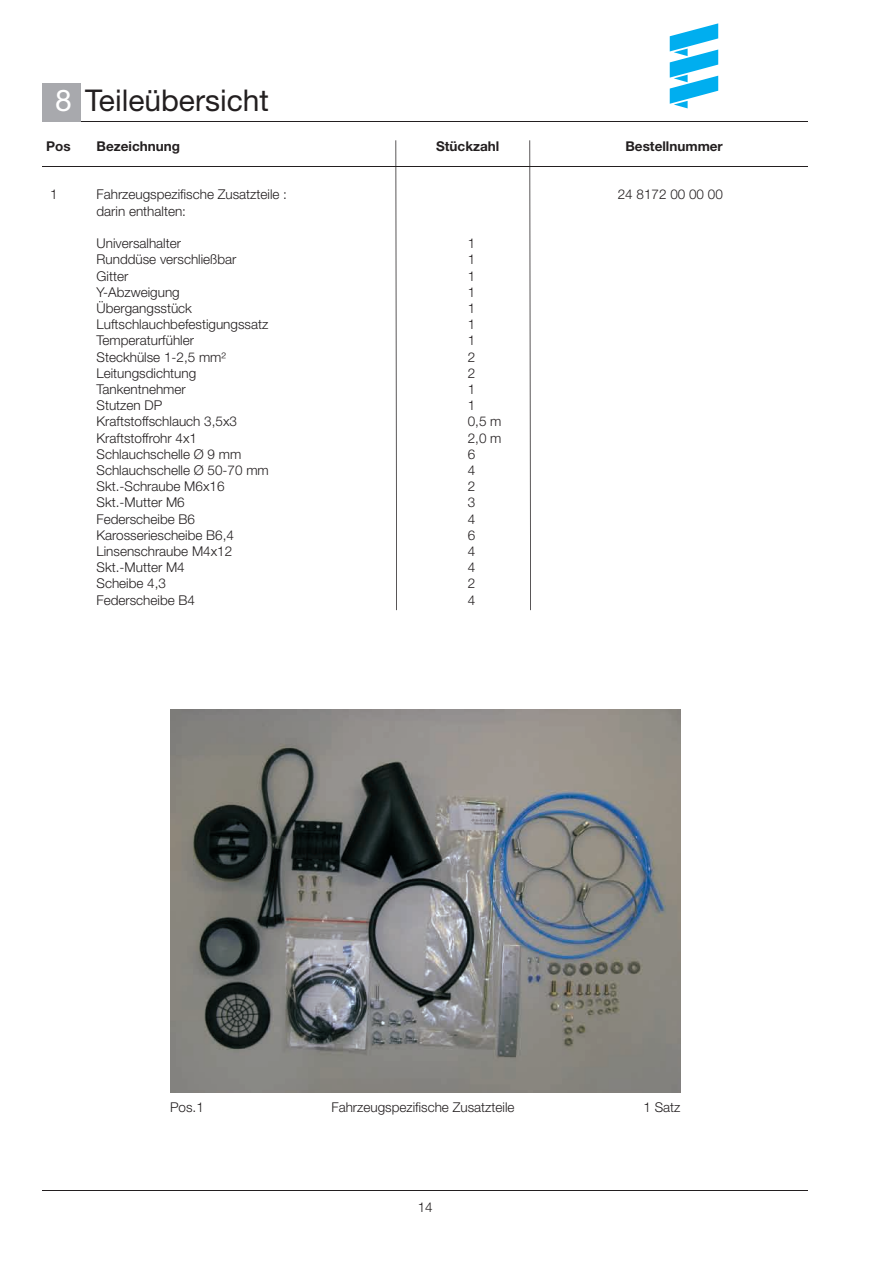
<style>
.page{position:relative;width:893px;height:1263px;background:#fff}
.page>*{position:absolute;margin:0;border:0;box-sizing:border-box;transform-origin:0 0}
.t1{font:30px "Helvetica Neue LT";color:#231f20}
.t2{font:300 13.5px "Helvetica Neue LT";color:#231f20}
.t3{font:700 13.5px "Helvetica Neue LT";color:#231f20}
.s1{color:#fff}
</style>
<div class="page">
<hr style="left:43px;top:121px;width:765px;height:1px;background:#231f20">
<hr style="left:43px;top:1190px;width:765px;height:1px;background:#231f20">
<div style="left:43px;top:83px;width:38px;height:38px;background:#a8a9ad"></div>
<svg style="left:670px;top:23px;width:48px;height:85px"></svg>
<hr style="left:43px;top:166px;width:765px;height:1px;background:#231f20">
<svg style="left:395px;top:140px;width:2px;height:470px"></svg>
<svg style="left:529px;top:140px;width:2px;height:470px"></svg>
<img style="left:170px;top:710px;width:510px;height:382px">
<h1 class="t1" style="left:55px;top:82px;width:215px"><span class="s1">8</span> Teileübersicht</h1>
<p class="t3" style="left:46px;top:138px;width:26px">Pos</p>
<p class="t3" style="left:97px;top:138px;width:85px">Bezeichnung</p>
<p class="t3" style="left:436px;top:138px;width:65px">Stückzahl</p>
<p class="t3" style="left:625px;top:138px;width:99px">Bestellnummer</p>
<p class="t2" style="left:50px;top:186px;width:9px">1</p>
<p class="t2" style="left:97px;top:186px;width:192px">Fahrzeugspezifische Zusatzteile :</p>
<p class="t2" style="left:618px;top:186px;width:107px">24 8172 00 00 00</p>
<p class="t2" style="left:97px;top:203px;width:91px">darin enthalten:</p>
<p class="t2" style="left:97px;top:235px;width:86px">Universalhalter</p>
<p class="t2" style="left:468px;top:235px;width:9px">1</p>
<p class="t2" style="left:97px;top:251px;width:142px">Runddüse verschließbar</p>
<p class="t2" style="left:468px;top:251px;width:9px">1</p>
<p class="t2" style="left:97px;top:267px;width:33px">Gitter</p>
<p class="t2" style="left:468px;top:267px;width:9px">1</p>
<p class="t2" style="left:97px;top:284px;width:85px">Y-Abzweigung</p>
<p class="t2" style="left:468px;top:284px;width:9px">1</p>
<p class="t2" style="left:97px;top:300px;width:97px">Übergangsstück</p>
<p class="t2" style="left:468px;top:300px;width:9px">1</p>
<p class="t2" style="left:97px;top:316px;width:173px">Luftschlauchbefestigungssatz</p>
<p class="t2" style="left:468px;top:316px;width:9px">1</p>
<p class="t2" style="left:97px;top:332px;width:99px">Temperaturfühler</p>
<p class="t2" style="left:468px;top:332px;width:9px">1</p>
<p class="t2" style="left:97px;top:348px;width:131px">Steckhülse 1-2,5 mm²</p>
<p class="t2" style="left:468px;top:348px;width:9px">2</p>
<p class="t2" style="left:97px;top:365px;width:101px">Leitungsdichtung</p>
<p class="t2" style="left:468px;top:365px;width:9px">2</p>
<p class="t2" style="left:97px;top:381px;width:91px">Tankentnehmer</p>
<p class="t2" style="left:468px;top:381px;width:9px">1</p>
<p class="t2" style="left:97px;top:397px;width:67px">Stutzen DP</p>
<p class="t2" style="left:468px;top:397px;width:9px">1</p>
<p class="t2" style="left:97px;top:413px;width:142px">Kraftstoffschlauch 3,5x3</p>
<p class="t2" style="left:468px;top:413px;width:35px">0,5 m</p>
<p class="t2" style="left:97px;top:429px;width:102px">Kraftstoffrohr 4x1</p>
<p class="t2" style="left:468px;top:429px;width:35px">2,0 m</p>
<p class="t2" style="left:97px;top:446px;width:146px">Schlauchschelle Ø 9 mm</p>
<p class="t2" style="left:468px;top:446px;width:9px">6</p>
<p class="t2" style="left:97px;top:462px;width:174px">Schlauchschelle Ø 50-70 mm</p>
<p class="t2" style="left:468px;top:462px;width:9px">4</p>
<p class="t2" style="left:97px;top:478px;width:130px">Skt.-Schraube M6x16</p>
<p class="t2" style="left:468px;top:478px;width:9px">2</p>
<p class="t2" style="left:97px;top:494px;width:90px">Skt.-Mutter M6</p>
<p class="t2" style="left:468px;top:494px;width:9px">3</p>
<p class="t2" style="left:97px;top:510px;width:100px">Federscheibe B6</p>
<p class="t2" style="left:468px;top:510px;width:9px">4</p>
<p class="t2" style="left:97px;top:527px;width:139px">Karosseriescheibe B6,4</p>
<p class="t2" style="left:468px;top:527px;width:9px">6</p>
<p class="t2" style="left:97px;top:543px;width:137px">Linsenschraube M4x12</p>
<p class="t2" style="left:468px;top:543px;width:9px">4</p>
<p class="t2" style="left:97px;top:559px;width:90px">Skt.-Mutter M4</p>
<p class="t2" style="left:468px;top:559px;width:9px">4</p>
<p class="t2" style="left:97px;top:575px;width:71px">Scheibe 4,3</p>
<p class="t2" style="left:468px;top:575px;width:9px">2</p>
<p class="t2" style="left:97px;top:591px;width:100px">Federscheibe B4</p>
<p class="t2" style="left:468px;top:591px;width:9px">4</p>
<p class="t2" style="left:170px;top:1099px;width:35px">Pos.1</p>
<p class="t2" style="left:331px;top:1099px;width:185px">Fahrzeugspezifische Zusatzteile</p>
<p class="t2" style="left:643px;top:1099px;width:39px">1 Satz</p>
<p class="t2" style="left:418px;top:1198px;width:17px">14</p>
</div>
